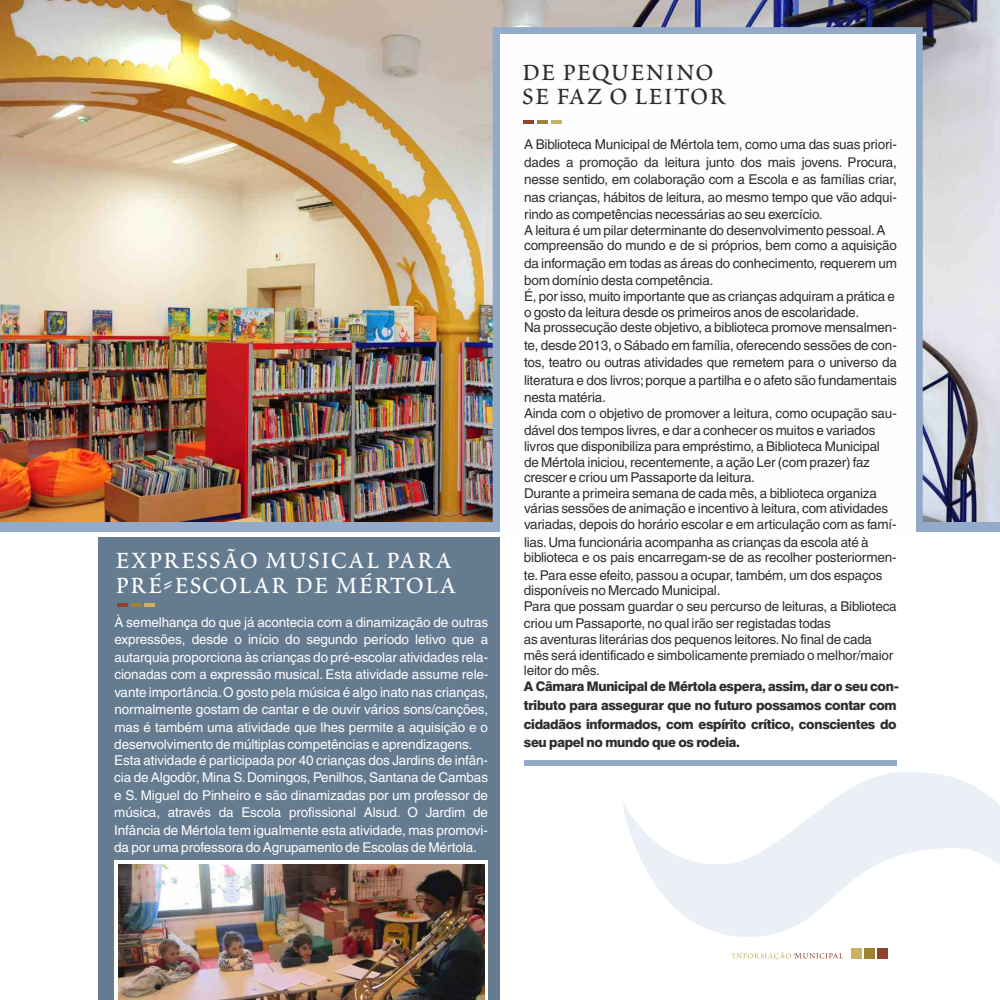
<style>
.page{position:relative;width:1000px;height:1000px;background:#fff}
.page>*{position:absolute;margin:0;border:0;box-sizing:border-box;transform-origin:0 0}
.t1{font:35.55px/24.9px "Poetica Roman Small Caps";color:#fefefe}
.t2{font:35.55px/24.9px "Poetica Roman Small Caps";color:#2e2e2d}
.t3{font:13.5px/15.6px "Arial";letter-spacing:-.015em;color:#2e2e2d}
.t4{font:13.5px/17.5px "Arial";letter-spacing:-.01em;color:#fefefe;text-align:justify}
.t5{font:600 13.5px/18.6px "Helvetica BQ";letter-spacing:-.02em;color:#2e2e2d}
</style>
<div class="page">
<div style="left:99px;top:537px;width:401px;height:462px;background:#657b90"></div>
<div style="left:114px;top:860px;width:374px;height:139px;background:#fefefe"></div>
<div style="left:0;top:521px;width:999px;height:10px;background:#93aac9"></div>
<img style="left:0;top:0;width:999px;height:521px">
<svg style="left:492px;top:27px;width:430px;height:504px;background:#9cb0cb"></svg>
<div style="left:500px;top:35px;width:415px;height:499px;background:#fefefe"></div>
<svg style="left:731px;top:952px;width:111px;height:8px"></svg>
<div style="left:851px;top:947px;width:10px;height:11px;background:#cbb068"></div>
<div style="left:864px;top:947px;width:10px;height:11px;background:#9e8334"></div>
<div style="left:877px;top:947px;width:10px;height:11px;background:#90422b"></div>
<svg style="left:523px;top:120px;width:38px;height:3px"></svg>
<svg style="left:144px;top:603px;width:11px;height:3px"></svg>
<svg style="left:131px;top:603px;width:10px;height:3px"></svg>
<svg style="left:117px;top:603px;width:10px;height:3px"></svg>
<img style="left:119px;top:864px;width:365px;height:135px">
<div style="left:524px;top:760px;width:372px;height:5px;background:#93aac9"></div>
<svg style="left:621px;top:765px;width:378px;height:171px"></svg>
<h1 class="t1" style="left:115px;top:543px;width:343px">expressão musical para pré-escolar de mértola</h1>
<p class="t4" style="left:114px;top:614px;width:375px">À semelhança do que já acontecia com a dinamização de outras expressões, desde o início do segundo período letivo que a autarquia proporciona às crianças do pré-escolar atividades rela&shy;cionadas com a expressão musical. Esta atividade assume rele&shy;vante importância. O gosto pela música é algo inato nas crianças, normalmente gostam de cantar e de ouvir vários sons/canções, mas é também uma atividade que lhes permite a aquisição e o desenvolvimento de múltiplas competências e aprendizagens.</p>
<p class="t4" style="left:114px;top:752px;width:375px">Esta atividade é participada por 40 crianças dos Jardins de infân&shy;cia de Algodôr, Mina S. Domingos, Penilhos, Santana de Cambas e S. Miguel do Pinheiro e são dinamizadas por um professor de música, através da Escola profissional Alsud. O Jardim de Infância de Mértola tem igualmente esta atividade, mas promovi&shy;da por uma professora do Agrupamento de Escolas de Mértola.</p>
<h1 class="t2" style="left:521px;top:55px;width:206px">de pequenino se faz o leitor</h1>
<p class="t3" style="left:524px;top:137px;width:374px;line-height:17.5px;text-align:justify">A Biblioteca Municipal de Mértola tem, como uma das suas priori&shy;dades a promoção da leitura junto dos mais jovens. Procura, nesse sentido, em colaboração com a Escola e as famílias criar, nas crianças, hábitos de leitura, ao mesmo tempo que vão adqui&shy;rindo as competências necessárias ao seu exercício.</p>
<p class="t3" style="left:524px;top:223px;width:374px">A leitura é um pilar determinante do desenvolvimento pessoal. A compreensão do mundo e de si próprios, bem como a aquisição</p>
<p class="t3" style="left:524px;top:255px;width:374px;line-height:17.5px">da informação em todas as áreas do conhecimento, requerem um bom domínio desta competência.</p>
<p class="t3" style="left:524px;top:290px;width:374px">É, por isso, muito importante que as crianças adquiram a prática e o gosto da leitura desde os primeiros anos de escolaridade.<br>Na prossecução deste objetivo, a biblioteca promove mensalmen-</p>
<p class="t3" style="left:524px;top:337px;width:374px;line-height:17.5px;text-align:justify">te, desde 2013, o Sábado em família, oferecendo sessões de con&shy;tos, teatro ou outras atividades que remetem para o universo da literatura e dos livros; porque a partilha e o afeto são fundamentais nesta matéria.</p>
<p class="t3" style="left:524px;top:405px;width:374px;line-height:17.5px">Ainda com o objetivo de promover a leitura, como ocupação sau&shy;dável dos tempos livres, e dar a conhecer os muitos e variados</p>
<p class="t3" style="left:524px;top:439px;width:374px">livros que disponibiliza para empréstimo, a Biblioteca Municipal de Mértola iniciou, recentemente, a ação Ler (com prazer) faz crescer e criou um Passaporte da leitura.<br>Durante a primeira semana de cada mês, a biblioteca organiza várias sessões de animação e incentivo à leitura, com atividades variadas, depois do horário escolar e em articulação com as famí-</p>
<p class="t3" style="left:524px;top:535px;width:374px">lias. Uma funcionária acompanha as crianças da escola até à biblioteca e os pais encarregam-se de as recolher posteriormen-</p>
<p class="t3" style="left:524px;top:568px;width:374px">te. Para esse efeito, passou a ocupar, também, um dos espaços disponíveis no Mercado Municipal.<br>Para que possam guardar o seu percurso de leituras, a Biblioteca</p>
<p class="t3" style="left:524px;top:617px;width:371px">criou um Passaporte, no qual irão ser registadas todas<br>as aventuras literárias dos pequenos leitores. No final de cada mês será identificado e simbolicamente premiado o melhor/maior leitor do mês.</p>
<p class="t5" style="left:524px;top:678px;width:376px">A Câmara Municipal de Mértola espera, assim, dar o seu con&shy;tributo para assegurar que no futuro possamos contar com cidadãos informados, com espírito crítico, conscientes do seu papel no mundo que os rodeia.</p>
</div>
